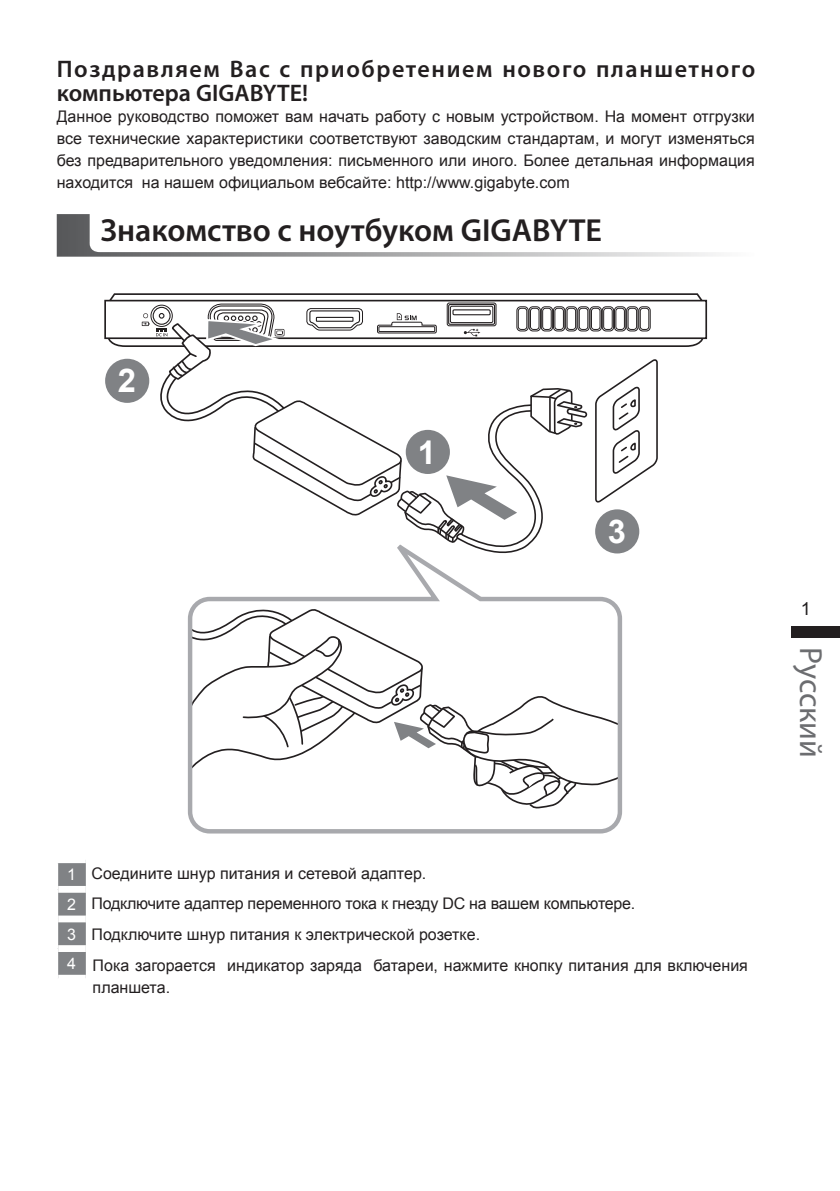
<style>
.page{position:relative;width:840px;height:1191px;background:#fff}
.page>*{position:absolute;margin:0;border:0;box-sizing:border-box;transform-origin:0 0}
.t1{font:700 32.8px "Arial";color:#fff}
.t2{font:600 32px "Myriad Pro";color:#231f20}
.t3{font:32px "Myriad Pro";color:#6c6d70}
.t4{font:600 24px/24px "Myriad Pro";letter-spacing:.065em;color:#231f20}
.t5{font:18px "Arial";color:#231f20}
.t6{font:16px/22px "Arial";color:#231f20;text-align:justify}
.s1{color:#fff}
</style>
<div class="page">
<div style="left:791px;top:626px;width:48px;height:12px;background:#231f20"></div>
<svg style="left:57px;top:214px;width:659px;height:43px"></svg>
<svg style="left:57px;top:863px;width:29px;height:115px;background:#8b8c8f"></svg>
<hr style="left:57px;top:948px;width:1px;height:30px;background:#fff">
<div style="left:58px;top:886px;width:28px;height:6px;background:#fff"></div>
<div style="left:58px;top:915px;width:28px;height:7px;background:#fff"></div>
<div style="left:58px;top:945px;width:28px;height:7px;background:#fff"></div>
<svg style="left:105px;top:359px;width:44px;height:44px"></svg>
<svg style="left:107px;top:293px;width:597px;height:260px"></svg>
<svg style="left:185px;top:530px;width:439px;height:304px"></svg>
<h3 class="t4" style="left:57px;top:56px;width:699px">Поздравляем Вас с приобретением нового планшетного компьютера GIGABYTE!</h3>
<p class="t6" style="left:57px;top:106px;width:699px">Данное руководство поможет вам начать работу с новым устройством. На момент отгрузки все технические характеристики соответствуют заводским стандартам, и могут изменяться без предварительного уведомления: письменного или иного. Более детальная информация находится на нашем официальом вебсайте: http://www.gigabyte.com</p>
<h2 class="t2" style="left:100px;top:210px;width:503px">Знакомство с ноутбуком GIGABYTE</h2>
<h1 class="t1" style="left:118px;top:359px;width:20px">2</h1>
<h1 class="t1" style="left:417px;top:430px;width:20px">1</h1>
<h1 class="t1" style="left:607px;top:510px;width:20px">3</h1>
<p class="t6" style="left:67px;top:858px;width:682px;line-height:30.6px;text-align:left"><span class="s1">1</span> Соедините шнур питания и сетевой адаптер.<br><span class="s1">2</span> Подключите адаптер переменного тока к гнезду DC на вашем компьютере.<br><span class="s1">3</span> Подключите шнур питания к электрической розетке.<br><span class="s1">4</span> Пока загорается индикатор заряда батареи, нажмите кнопку питания для включения</p>
<p class="t6" style="left:93px;top:976px;width:79px">планшета.</p>
<p class="t5" style="left:800px;top:597px;width:12px">1</p>
<h2 class="t3" style="left:830px;top:647px;width:113px;rotate:90deg">Pусский</h2>
</div>
